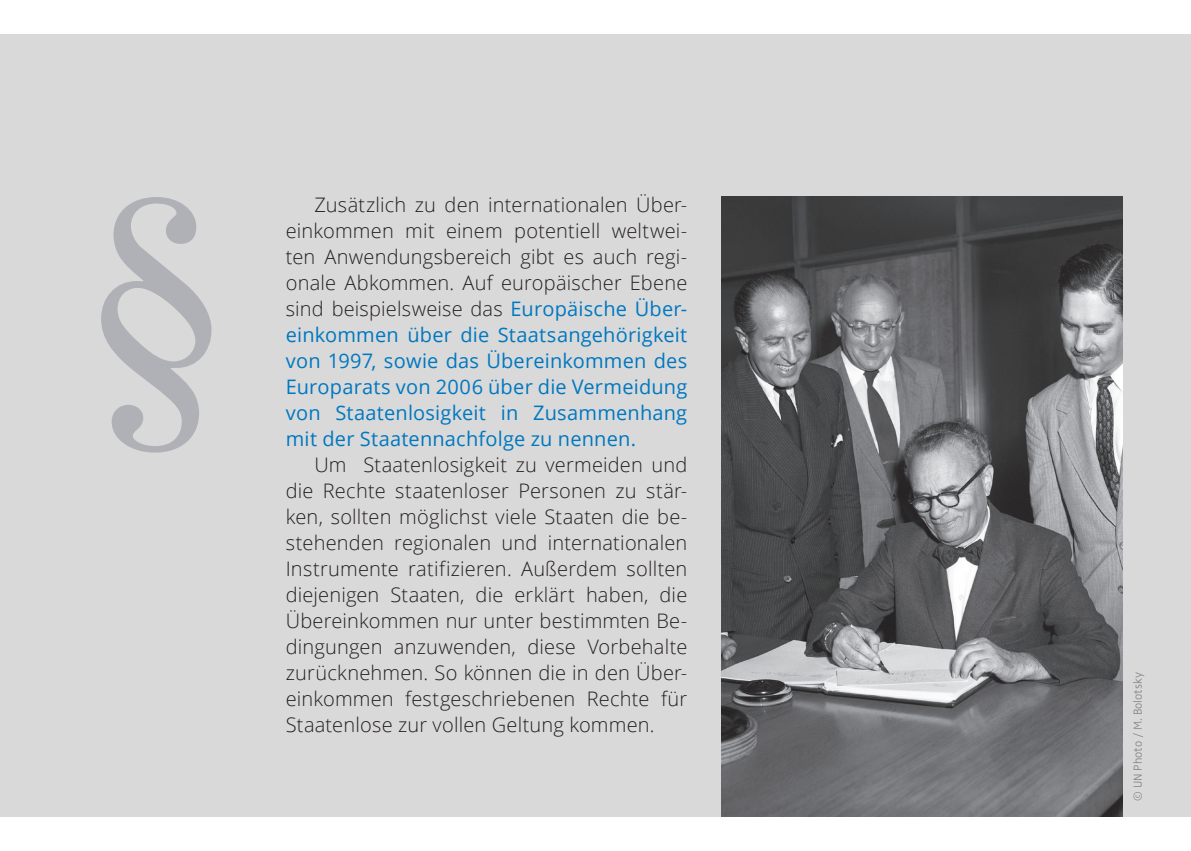
<style>
.page{position:relative;width:1191px;height:851px;background:#fff}
.page>*{position:absolute;margin:0;border:0;box-sizing:border-box;transform-origin:0 0}
.t1{font:310px "Times";color:#cdd1d7}
.t2{font:300 20px/26px "Open Sans";letter-spacing:.01em;color:#231f20;text-align:justify}
.t3{font:20px/26px "Open Sans";letter-spacing:.01em;color:#0078c0;text-align:justify}
.t4{font:300 12px "Zwo";color:#808285}
.s1{font-weight:300;color:#231f20}
</style>
<div class="page">
<div style="left:0;top:34px;width:1191px;height:782px;background:#dad9d9"></div>
<img style="left:721px;top:197px;width:402px;height:619px">
<h1 class="t1" style="left:79px;top:128px;width:157px">§</h1>
<p class="t3" style="left:286px;top:191px;width:403px"><span class="s1">Zusätzlich zu den internationalen Ü ber&shy;einkommen mit einem potentiell weltwei&shy;ten Anwendungsbereich gibt es auch regi&shy;onale Abkommen. Auf europäischer Ebene sind beispielsweise das</span> Europäische Über&shy;einkommen über die Staatsangehörigkeit von 1997, sowie das Übereinkommen des Europarats von 2006 über die Vermeidung von Staatenlosigkeit in Zusammenhang mit der Staatennachfolge zu nennen.</p>
<p class="t2" style="left:286px;top:451px;width:403px;text-indent:29px">Um Staatenlosigkeit zu vermeiden und die Rechte staatenloser Personen zu stär&shy;ken, sollten möglichst viele Staaten die be&shy;stehenden regionalen und internationalen I nstrumente ratifizieren. Außerdem sollten diejenigen Staaten, die erklärt haben, die Ü bereinkommen nur unter bestimmten Be&shy;dingungen anzuwenden, diese Vorbehalte zurücknehmen. So können die in den Ü ber&shy;einkommen festgeschriebenen Rechte für Staatenlose zur vollen Geltung kommen.</p>
<p class="t4" style="left:1130px;top:800px;width:130px;rotate:-90deg">© UN Photo / M. Bolotsky</p>
</div>
